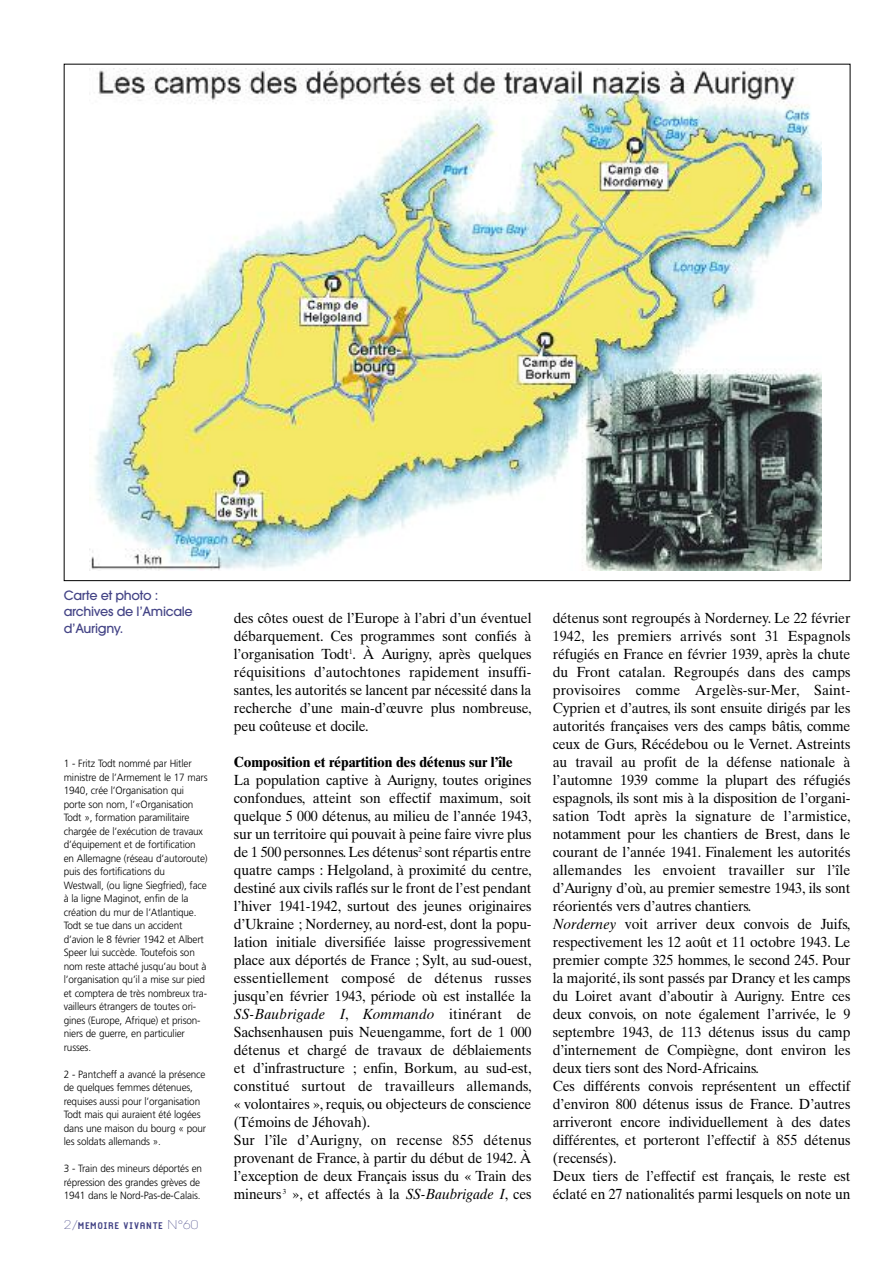
<style>
.page{position:relative;width:893px;height:1263px;background:#fff}
.page>*{position:absolute;margin:0;border:0;box-sizing:border-box;transform-origin:0 0}
.t1{font:14.7px/18px "Times Ten";letter-spacing:-.01em;color:#000;scale:.95 1}
.t2{font:700 14.7px "Times Ten";letter-spacing:-.01em;color:#000;scale:.95 1}
.t3{font:500 12.75px/16.5px "Avant Garde";letter-spacing:-.025em;color:#444486}
.t4{font:12px "G Azole";letter-spacing:.015em;color:#444486;scale:1.12 1}
.t5{font:300 10.5px/13.5px "Frutiger";letter-spacing:-.015em;color:#000;scale:.95 1}
.s1{font-family:"Avant Garde";font-weight:200}
.s2{font-style:italic}
</style>
<div class="page">
<img style="left:91px;top:68px;width:730px;height:502px">
<p class="t3" style="left:64px;top:588px;width:131px">Carte et photo : archives de l’Amicale d’Aurigny.</p>
<p class="t5" style="left:64px;top:757px;width:153px">1 - Fritz Todt nommé par Hitler ministre de l’Armement le 17 mars<br>1940, crée l’Organisation qui porte son nom, l’«Organisation<br>Todt », formation paramilitaire chargée de l’exécution de travaux d’équipement et de fortification en Allemagne (réseau d’autoroute) puis des fortifications du<br>Westwall, (ou ligne Siegfried), face à la ligne Maginot, enfin de la création du mur de l’Atlantique.<br>Todt se tue dans un accident d’avion le 8 février 1942 et Albert<br>Speer lui succède. Toutefois son nom reste attaché jusqu’au bout à l’organisation qu’il a mise sur pied et comptera de très nombreux tra&shy;vailleurs étrangers de toutes ori&shy;gines (Europe, Afrique) et prison&shy;niers de guerre, en particulier russes.</p>
<p class="t5" style="left:64px;top:1068px;width:151px">2 - Pantcheff a avancé la présence de quelques femmes détenues, requises aussi pour l’organisation<br>Todt mais qui auraient été logées dans une maison du bourg « pour les soldats allemands ».</p>
<p class="t5" style="left:64px;top:1162px;width:147px">3 - Train des mineurs déportés en répression des grandes grèves de<br>1941 dans le Nord-Pas-de-Calais.</p>
<p class="t4" style="left:64px;top:1218px;width:122px"><span class="s1">2/</span>MEMOIRE VIVANTE <span class="s1">N°60</span></p>
<p class="t1" style="left:234px;top:611px;width:315px;text-align:justify">des côtes ouest de l’Europe à l’abri d’un éventuel débarquement. Ces programmes sont confiés à l’organisation Todt<sup>1</sup>. À Aurigny, après quelques réquisitions d’autochtones rapidement insuffi&shy;santes, les autorités se lancent par nécessité dans la recherche d’une main-d’œuvre plus nombreuse, peu coûteuse et docile.</p>
<p class="t2" style="left:234px;top:757px;width:295px">Composition et répartition des détenus sur l’île</p>
<p class="t1" style="left:234px;top:773px;width:315px">La population captive à Aurigny, toutes origines confondues, atteint son effectif maximum, soit quelque 5 000 détenus, au milieu de l’année 1943, sur un territoire qui pouvait à peine faire vivre plus de 1 500 personnes.Les détenus<sup>2</sup> sont répartis entre quatre camps : Helgoland, à proximité du centre, destiné aux civils raflés sur le front de l’est pendant l’hiver 1941-1942, surtout des jeunes originaires d’Ukraine ; Norderney, au nord-est, dont la popu&shy;lation initiale diversifiée laisse progressivement place aux déportés de France ; Sylt, au sud-ouest, essentiellement composé de détenus russes jusqu’en février 1943, période où est installée la <span class="s2">SS-Baubrigade I</span>, <span class="s2">Kommando</span> itinérant de Sachsenhausen puis Neuengamme, fort de 1 000 détenus et chargé de travaux de déblaiements et d’infrastructure ; enfin, Borkum, au sud-est, constitué surtout de travailleurs allemands, « volontaires », requis, ou objecteurs de conscience (Témoins de Jéhovah).<br>Sur l’île d’Aurigny, on recense 855 détenus provenant de France, à partir du début de 1942. À l’exception de deux Français issus du « Train des mineurs <sup>3</sup> », et affectés à la <span class="s2">SS-Baubrigade I</span>, ces</p>
<p class="t1" style="left:553px;top:611px;width:315px">détenus sont regroupés à Norderney. Le 22 février 1942, les premiers arrivés sont 31 Espagnols réfugiés en France en février 1939, après la chute du Front catalan. Regroupés dans des camps provisoires comme Argelès-sur-Mer, Saint-Cyprien et d’autres, ils sont ensuite dirigés par les autorités françaises vers des camps bâtis, comme ceux de Gurs, Récédebou ou le Vernet. Astreints au travail au profit de la défense nationale à l’automne 1939 comme la plupart des réfugiés espagnols, ils sont mis à la disposition de l’organi&shy;sation Todt après la signature de l’armistice, notamment pour les chantiers de Brest, dans le courant de l’année 1941. Finalement les autorités allemandes les envoient travailler sur l’île d’Aurigny d’où, au premier semestre 1943, ils sont réorientés vers d’autres chantiers.<br><span class="s2">Norderney</span> voit arriver deux convois de Juifs, respectivement les 12 août et 11 octobre 1943. Le premier compte 325 hommes, le second 245. Pour la majorité, ils sont passés par Drancy et les camps du Loiret avant d’aboutir à Aurigny. Entre ces deux convois, on note également l’arrivée, le 9 septembre 1943, de 113 détenus issus du camp d’internement de Compiègne, dont environ les deux tiers sont des Nord-Africains.<br>Ces différents convois représentent un effectif d’environ 800 détenus issus de France. D’autres arriveront encore individuellement à des dates différentes, et porteront l’effectif à 855 détenus (recensés).<br>Deux tiers de l’effectif est français, le reste est éclaté en 27 nationalités parmi lesquels on note un</p>
</div>
